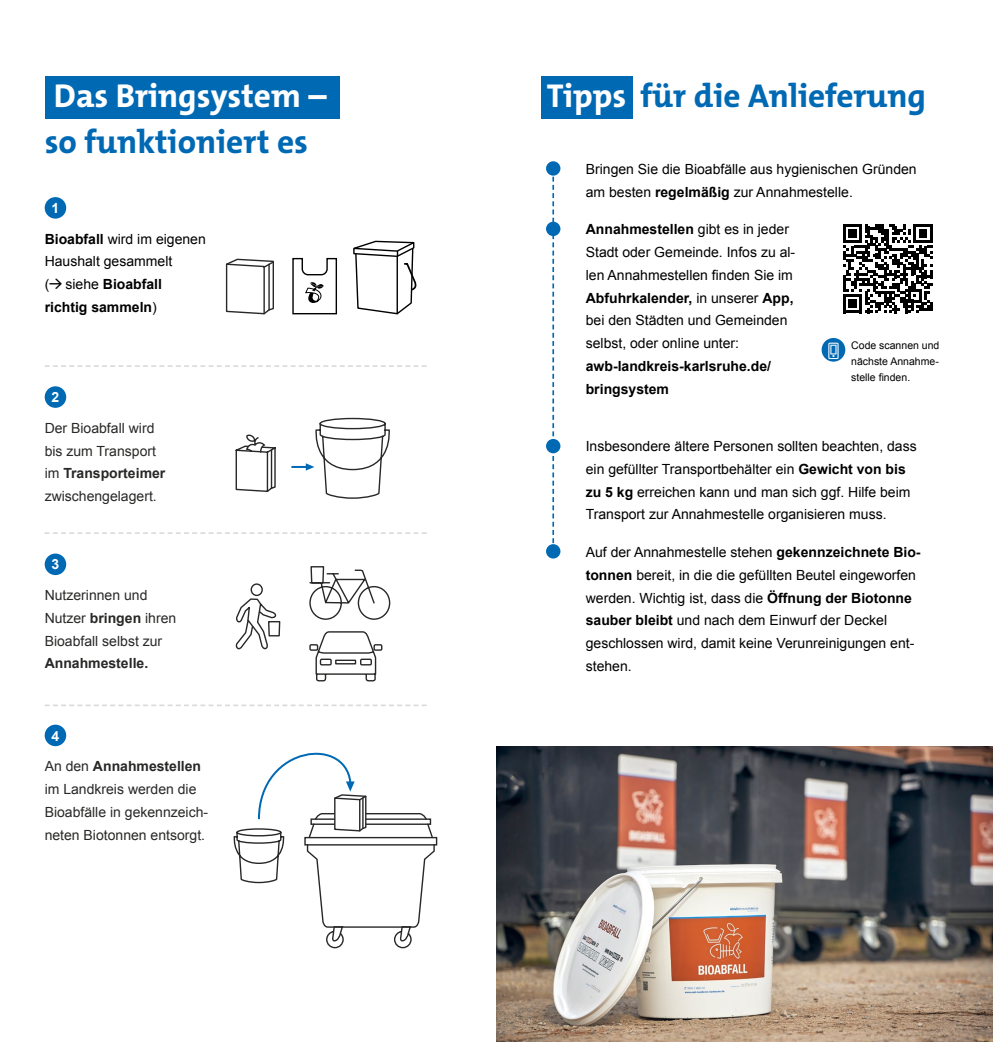
<style>
.page{position:relative;width:993px;height:1042px;background:#fff}
.page>*{position:absolute;margin:0;border:0;box-sizing:border-box;transform-origin:0 0}
.t1{font:700 33.25px "The Mix Office LF";color:#0069b4}
.t2{font:700 33.25px "The Mix Office LF";color:#fff}
.t3{font:14px/22.8px "Arial";color:#000}
.t4{font:14px/22.8px "Arial";color:#282827}
.t5{font:700 14px "Arial";color:#fff}
.t6{font:10.5px/15.8px "Arial";color:#000;text-align:justify}
.s1{font-weight:700}
.s2{color:#fff}
</style>
<div class="page">
<svg style="left:292px;top:417px;width:98px;height:82px"></svg>
<svg style="left:235px;top:434px;width:41px;height:58px"></svg>
<div style="left:45px;top:197px;width:21px;height:22px;background:#0069b4;border-radius:50%"></div>
<div style="left:45px;top:386px;width:21px;height:22px;background:#0069b4;border-radius:50%"></div>
<div style="left:45px;top:553px;width:21px;height:22px;background:#0069b4;border-radius:50%"></div>
<div style="left:45px;top:724px;width:21px;height:22px;background:#0069b4;border-radius:50%"></div>
<svg style="left:45px;top:532px;width:381px;height:2px"></svg>
<svg style="left:45px;top:365px;width:381px;height:2px"></svg>
<svg style="left:45px;top:704px;width:381px;height:2px"></svg>
<svg style="left:235px;top:583px;width:46px;height:67px"></svg>
<svg style="left:309px;top:566px;width:82px;height:54px"></svg>
<svg style="left:309px;top:631px;width:74px;height:51px"></svg>
<svg style="left:233px;top:752px;width:205px;height:197px"></svg>
<div style="left:45px;top:76px;width:294px;height:43px;background:#0069b4"></div>
<svg style="left:225px;top:258px;width:49px;height:57px"></svg>
<hr style="left:268px;top:264px;width:2px;height:46px;background:#282827">
<svg style="left:292px;top:257px;width:45px;height:58px"></svg>
<svg style="left:353px;top:240px;width:64px;height:75px"></svg>
<img style="left:496px;top:746px;width:496px;height:296px">
<svg style="left:843px;top:224px;width:89px;height:89px"></svg>
<div style="left:546px;top:161px;width:14px;height:15px;background:#0069b4;border-radius:50%"></div>
<div style="left:546px;top:222px;width:14px;height:14px;background:#0069b4;border-radius:50%"></div>
<div style="left:546px;top:439px;width:14px;height:14px;background:#0069b4;border-radius:50%"></div>
<div style="left:546px;top:544px;width:14px;height:14px;background:#0069b4;border-radius:50%"></div>
<svg style="left:552px;top:175px;width:2px;height:370px"></svg>
<div style="left:821px;top:338px;width:24px;height:24px;background:#0069b4;border-radius:50%"></div>
<div style="left:541px;top:76px;width:91px;height:43px;background:#0069b4"></div>
<p class="t2" style="left:54px;top:75px;width:274px">Das Bringsystem –</p>
<p class="t1" style="left:45px;top:120px;width:265px">so funktioniert es</p>
<p class="t5" style="left:52px;top:199px;width:9px">1</p>
<p class="t3" style="left:45px;top:228px;width:163px"><span class="s1">Bioabfall</span> wird im eigenen<br>Haushalt gesammelt<br>( siehe <span class="s1">Bioabfall richtig sammeln</span>)</p>
<p class="t5" style="left:52px;top:388px;width:9px">2</p>
<p class="t4" style="left:45px;top:417px;width:122px">Der Bioabfall wird bis zum Transport im <span class="s1">Transporteimer </span>zwischengelagert.</p>
<p class="t5" style="left:52px;top:555px;width:9px">3</p>
<p class="t4" style="left:45px;top:584px;width:133px">Nutzerinnen und<br>Nutzer <span class="s1">bringen</span> ihren<br>Bioabfall selbst zur<br><span class="s1">Annahmestelle.</span></p>
<p class="t5" style="left:52px;top:726px;width:9px">4</p>
<p class="t4" style="left:45px;top:755px;width:165px">An den <span class="s1">Annahmestellen </span>im Landkreis werden die<br>Bioabfälle in gekennzeich&shy;neten Biotonnen entsorgt.</p>
<p class="t1" style="left:546px;top:75px;width:380px"><span class="s2">Tipps</span> für die Anlieferung</p>
<p class="t3" style="left:585px;top:158px;width:332px">Bringen Sie die Bioabfälle aus hygienischen Gründen am besten <span class="s1">regelmäßig</span> zur Annahmestelle.</p>
<p class="t3" style="left:585px;top:218px;width:211px"><span class="s1">Annahmestellen</span> gibt es in jeder<br>Stadt oder Gemeinde. Infos zu al&shy;len Annahmestellen finden Sie im<br><span class="s1">Abfuhrkalender,</span> in unserer <span class="s1">App, </span>bei den Städten und Gemeinden selbst, oder online unter: <span class="s1">awb-landkreis-karlsruhe.de/ bringsystem</span></p>
<p class="t6" style="left:851px;top:338px;width:90px">Code scannen und nächste Annahme&shy;stelle finden.</p>
<p class="t3" style="left:585px;top:435px;width:332px">Insbesondere ältere Personen sollten beachten, dass ein gefüllter Transportbehälter ein <span class="s1">Gewicht von bis zu 5 kg</span> erreichen kann und man sich ggf. Hilfe beim Transport zur Annahmestelle organisieren muss.</p>
<p class="t3" style="left:585px;top:541px;width:336px">Auf der Annahmestelle stehen <span class="s1">gekennzeichnete Bio&shy;tonnen</span> bereit, in die die gefüllten Beutel eingeworfen werden. Wichtig ist, dass die <span class="s1">Öffnung der Biotonne sauber bleibt</span> und nach dem Einwurf der Deckel geschlossen wird, damit keine Verunreinigungen ent&shy;stehen.</p>
</div>
